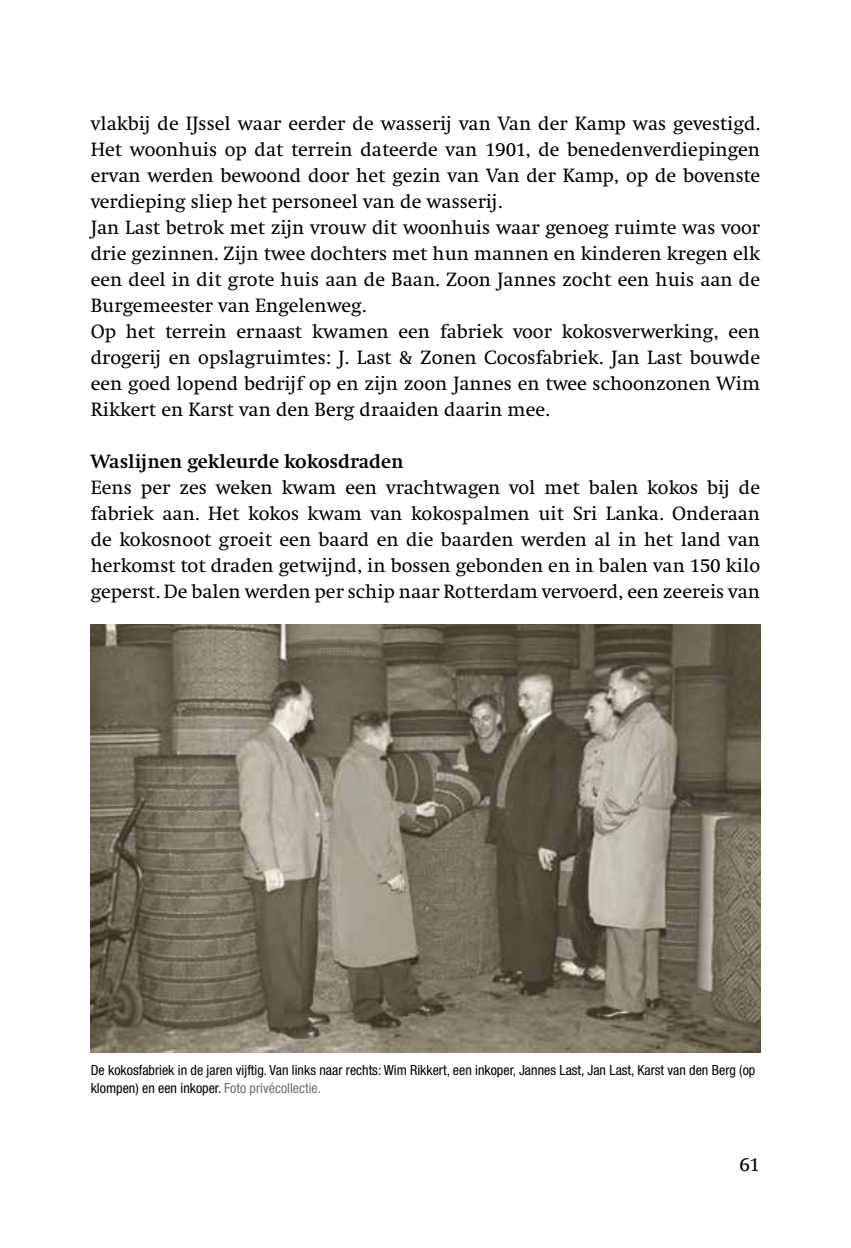
<style>
.page{position:relative;width:851px;height:1248px;background:#fff}
.page>*{position:absolute;margin:0;border:0;box-sizing:border-box;transform-origin:0 0}
.t1{font:20px/26px "Swift";color:#000}
.t2{font:700 20px "Swift";color:#000}
.t3{font:condensed 14px/18px "Helvetica Neue";color:#000}
.s1{color:#706f6f}
</style>
<div class="page">
<img style="left:91px;top:624px;width:669px;height:428px">
<p class="t1" style="left:91px;top:111px;width:670px">vlakbij de IJssel waar eerder de wasserij van Van der Kamp was gevestigd.<br>Het woonhuis op dat terrein dateerde van 1901, de benedenverdiepingen ervan werden bewoond door het gezin van Van der Kamp, op de bovenste verdieping sliep het personeel van de wasserij.<br>Jan Last betrok met zijn vrouw dit woonhuis waar genoeg ruimte was voor drie gezinnen. Zijn twee dochters met hun mannen en kinderen kregen elk een deel in dit grote huis aan de Baan. Zoon Jannes zocht een huis aan de Burgemeester van Engelenweg.<br>Op het terrein ernaast kwamen een fabriek voor kokosverwerking, een drogerij en opslagruimtes: J. Last &amp; Zonen Cocosfabriek. Jan Last bouwde een goed lopend bedrijf op en zijn zoon Jannes en twee schoonzonen Wim Rikkert en Karst van den Berg draaiden daarin mee.</p>
<p class="t2" style="left:91px;top:451px;width:314px">Waslijnen gekleurde kokosdraden</p>
<p class="t1" style="left:91px;top:475px;width:670px;text-align:justify">Eens per zes weken kwam een vrachtwagen vol met balen kokos bij de fabriek aan. Het kokos kwam van kokospalmen uit Sri Lanka. Onderaan de kokosnoot groeit een baard en die baarden werden al in het land van herkomst tot draden getwijnd, in bossen gebonden en in balen van 150 kilo geperst. De balen werden per schip naar Rotterdam vervoerd, een zeereis van</p>
<p class="t3" style="left:91px;top:1060px;width:666px">De kokosfabriek in de jaren vijftig. Van links naar rechts: Wim Rikkert, een inkoper, Jannes Last, Jan Last, Karst van den Berg (op klompen) en een inkoper. <span class="s1">Foto privécollectie.</span></p>
<p class="t1" style="left:739px;top:1151px;width:22px">61</p>
</div>
